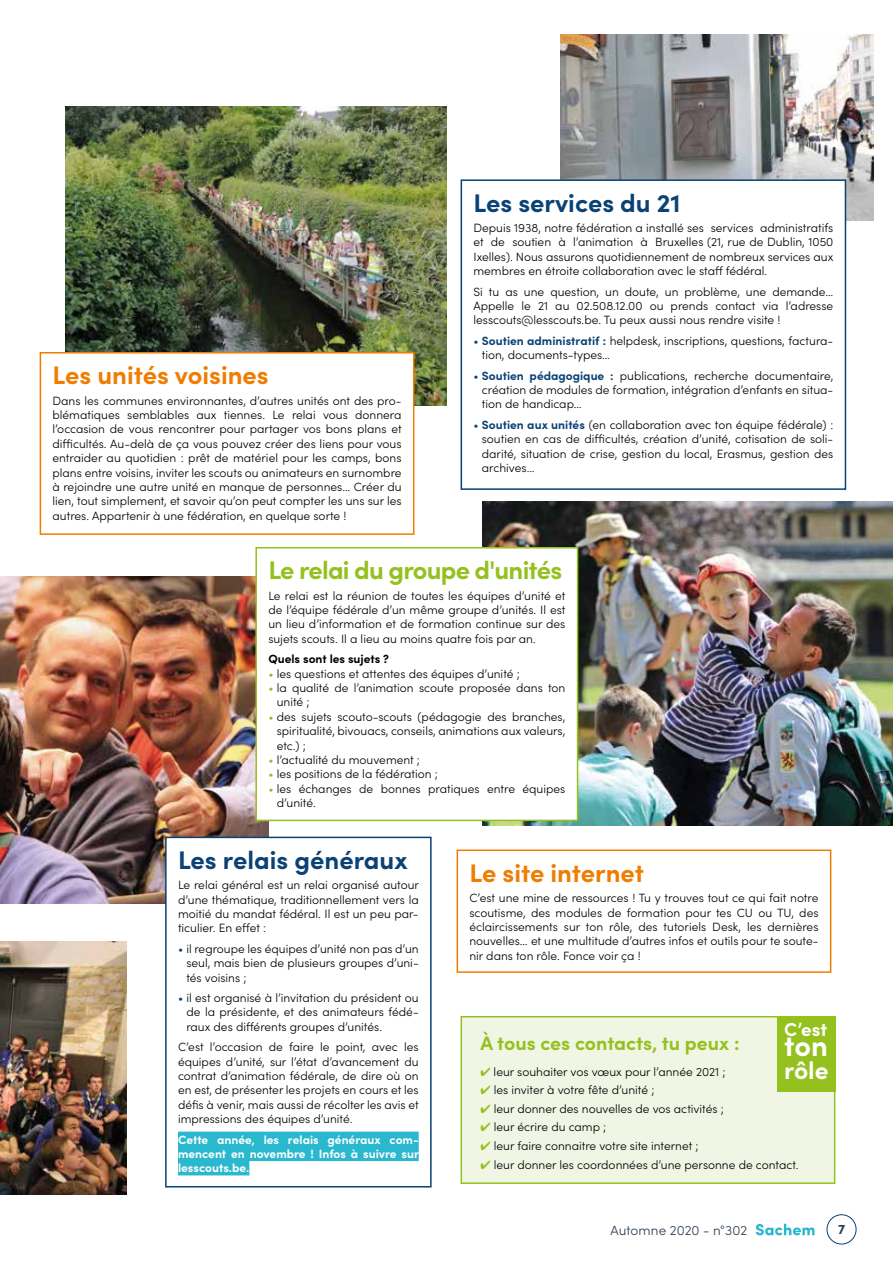
<style>
.page{position:relative;width:893px;height:1263px;background:#fff}
.page>*{position:absolute;margin:0;border:0;box-sizing:border-box;transform-origin:0 0}
.t1{font:700 28.95px "Sofia Pro";color:#fff}
.t2{font:700 25.5px "Sofia Pro";color:#ef7d00}
.t3{font:700 25.5px "Sofia Pro";letter-spacing:-.03em;color:#95c11f}
.t4{font:700 25.5px "Sofia Pro";color:#0a4276}
.t5{font:700 25.5px "Sofia Pro";color:#0a4275}
.t6{font:700 24.6px "Sofia Pro";color:#fff}
.t7{font:700 19.5px "Sofia Pro";color:#95c11f}
.t8{font:700 18.75px "Sofia Pro";color:#fff}
.t9{font:700 13.65px "Sofia Pro";color:#2c3d4f}
.t10{font:300 13.5px "Sofia Pro";letter-spacing:.01em;color:#2c3d4f}
.t11{font:300 12px/14.4px "Sofia Pro";color:#000;text-align:justify}
.t12{font:700 12px/14.4px "Sofia Pro";color:#fff;text-align:justify}
.t13{font:700 12px "Sofia Pro";color:#000}
.s1{color:#0a4275}
.s2{font-weight:700;color:#0a4275}
.s3{color:#95c11f}
</style>
<div class="page">
<img style="left:0;top:576px;width:268px;height:328px">
<img style="left:0;top:942px;width:126px;height:253px">
<img style="left:66px;top:107px;width:380px;height:298px">
<img style="left:483px;top:502px;width:410px;height:323px">
<div style="left:40px;top:353px;width:374px;height:181px;background:#fff"></div>
<div style="left:40px;top:352px;width:374px;height:183px;border:2px solid #ef7b00"></div>
<div style="left:256px;top:548px;width:322px;height:272px;background:#fff"></div>
<div style="left:255px;top:547px;width:323px;height:274px;border:2px solid #95c11f"></div>
<div style="left:457px;top:849px;width:374px;height:124px;border:2px solid #ef7b00"></div>
<div style="left:461px;top:1016px;width:374px;height:168px;background:#f1f6e4;border:2px solid #95c11f"></div>
<div style="left:777px;top:1016px;width:58px;height:76px;background:#95c11f"></div>
<img style="left:561px;top:34px;width:313px;height:187px">
<div style="left:461px;top:180px;width:384px;height:309px;background:#fff"></div>
<div style="left:461px;top:179px;width:385px;height:311px;border:2px solid #0a4275"></div>
<div style="left:166px;top:837px;width:265px;height:350px;background:#fff"></div>
<div style="left:178px;top:1132px;width:241px;height:15px;background:#29b8ce"></div>
<div style="left:178px;top:1146px;width:241px;height:15px;background:#29b8ce"></div>
<div style="left:178px;top:1160px;width:71px;height:15px;background:#29b8ce"></div>
<div style="left:165px;top:837px;width:267px;height:350px;border:2px solid #0a4275"></div>
<svg style="left:756px;top:1224px;width:59px;height:11px"></svg>
<div style="left:827px;top:1214px;width:29px;height:30px;border:1px solid #0a4275;border-radius:50%"></div>
<h2 class="t5" style="left:473px;top:183px;width:209px">Les services du 21</h2>
<p class="t11" style="left:473px;top:220px;width:361px">Depuis 1938, notre fédération a installé ses services administratifs et de soutien à l’animation à Bruxelles (21, rue de Dublin, 1050<br>Ixelles). Nous assurons quotidiennement de nombreux services aux membres en étroite collaboration avec le staff fédéral.</p>
<p class="t11" style="left:473px;top:284px;width:361px">Si tu as une question, un doute, un problème, une demande… Appelle le 21 au 02.508.12.00 ou prends contact via l’adresse lesscouts@lesscouts.be. Tu peux aussi nous rendre visite !</p>
<p class="t11" style="left:482px;top:333px;width:353px;text-indent:-8px"><span class="s1">•</span> <span class="s2">Soutien administratif :</span> helpdesk, inscriptions, questions, factura&shy;tion, documents-types…</p>
<p class="t11" style="left:482px;top:368px;width:353px;text-indent:-8px"><span class="s1">•</span> <span class="s2">Soutien pédagogique :</span> publications, recherche documentaire, création de modules de formation, intégration d’enfants en situa&shy;tion de handicap…</p>
<p class="t11" style="left:482px;top:417px;width:353px;text-indent:-8px"><span class="s1">•</span> <span class="s2">Soutien aux unités</span> (en collaboration avec ton équipe fédérale) : soutien en cas de difficultés, création d’unité, cotisation de soli&shy;darité, situation de crise, gestion du local, Erasmus, gestion des archives…</p>
<h2 class="t2" style="left:53px;top:356px;width:218px">Les unités voisines</h2>
<p class="t11" style="left:53px;top:392px;width:351px">Dans les communes environnantes, d’autres unités ont des pro&shy;blématiques semblables aux tiennes. Le relai vous donnera l’occasion de vous rencontrer pour partager vos bons plans et difficultés. Au-delà de ça vous pouvez créer des liens pour vous entraider au quotidien : prêt de matériel pour les camps, bons plans entre voisins, inviter les scouts ou animateurs en surnombre à rejoindre une autre unité en manque de personnes… Créer du lien, tout simplement, et savoir qu’on peut compter les uns sur les autres. Appartenir à une fédération, en quelque sorte !</p>
<h2 class="t3" style="left:268px;top:551px;width:295px">Le relai du groupe d'unités</h2>
<p class="t11" style="left:268px;top:587px;width:299px">Le relai est la réunion de toutes les équipes d’unité et de l’équipe fédérale d’un même groupe d’unités. Il est un lieu d’information et de formation continue sur des sujets scouts. Il a lieu au moins quatre fois par an.</p>
<p class="t13" style="left:268px;top:650px;width:122px">Quels sont les sujets ?</p>
<p class="t11" style="left:268px;top:665px;width:253px"><span class="s3">•</span> les questions et attentes des équipes d’unité ;</p>
<p class="t11" style="left:277px;top:680px;width:290px;text-indent:-8px"><span class="s3">•</span> la qualité de l’animation scoute proposée dans ton unité ;</p>
<p class="t11" style="left:277px;top:709px;width:290px;text-indent:-8px"><span class="s3">•</span> des sujets scouto-scouts (pédagogie des branches, spiritualité, bivouacs, conseils, animations aux valeurs, etc.) ;</p>
<p class="t11" style="left:268px;top:752px;width:153px"><span class="s3">•</span> l’actualité du mouvement ;</p>
<p class="t11" style="left:268px;top:766px;width:171px"><span class="s3">•</span> les positions de la fédération ;</p>
<p class="t11" style="left:277px;top:781px;width:290px;text-indent:-8px"><span class="s3">•</span> les échanges de bonnes pratiques entre équipes d’unité.</p>
<h2 class="t4" style="left:178px;top:840px;width:231px">Les relais généraux</h2>
<p class="t11" style="left:178px;top:877px;width:242px">Le relai général est un relai organisé autour d’une thématique, traditionnellement vers la moitié du mandat fédéral. Il est un peu par&shy;ticulier. En effet :</p>
<p class="t11" style="left:186px;top:941px;width:234px;text-indent:-8px"><span class="s1">•</span> il regroupe les équipes d’unité non pas d’un seul, mais bien de plusieurs groupes d’uni&shy;tés voisins ;</p>
<p class="t11" style="left:186px;top:990px;width:234px;text-indent:-8px"><span class="s1">•</span> il est organisé à l’invitation du président ou de la présidente, et des animateurs fédé&shy;raux des différents groupes d’unités.</p>
<p class="t11" style="left:178px;top:1039px;width:242px">C’est l’occasion de faire le point, avec les équipes d’unité, sur l’état d’avancement du contrat d’animation fédérale, de dire où on en est, de présenter les projets en cours et les défis à venir, mais aussi de récolter les avis et impressions des équipes d’unité.</p>
<p class="t12" style="left:178px;top:1131px;width:242px">Cette année, les relais généraux com&shy;mencent en novembre ! Infos à suivre sur lesscouts.be.</p>
<h2 class="t2" style="left:469px;top:853px;width:176px">Le site internet</h2>
<p class="t11" style="left:469px;top:890px;width:351px">C’est une mine de ressources ! Tu y trouves tout ce qui fait notre scoutisme, des modules de formation pour tes CU ou TU, des éclaircissements sur ton rôle, des tutoriels Desk, les dernières nouvelles… et une multitude d’autres infos et outils pour te soute&shy;nir dans ton rôle. Fonce voir ça !</p>
<h3 class="t8" style="left:784px;top:1014px;width:44px">C’est</h3>
<h1 class="t1" style="left:784px;top:1024px;width:45px">ton</h1>
<h3 class="t6" style="left:784px;top:1051px;width:46px">rôle</h3>
<h3 class="t7" style="left:480px;top:1028px;width:261px">À tous ces contacts, tu peux :</h3>
<p class="t11" style="left:480px;top:1063px;width:247px"><span class="s3">✔</span> leur souhaiter vos vœux pour l’année 2021 ;</p>
<p class="t11" style="left:480px;top:1082px;width:175px"><span class="s3">✔</span> les inviter à votre fête d’unité ;</p>
<p class="t11" style="left:480px;top:1101px;width:245px"><span class="s3">✔</span> leur donner des nouvelles de vos activités ;</p>
<p class="t11" style="left:480px;top:1119px;width:127px"><span class="s3">✔</span> leur écrire du camp ;</p>
<p class="t11" style="left:480px;top:1138px;width:220px"><span class="s3">✔</span> leur faire connaitre votre site internet ;</p>
<p class="t11" style="left:480px;top:1157px;width:320px"><span class="s3">✔</span> leur donner les coordonnées d’une personne de contact.</p>
<p class="t10" style="left:610px;top:1221px;width:138px">Automne 2020 - n°302</p>
<p class="t9" style="left:838px;top:1219px;width:9px">7</p>
</div>
